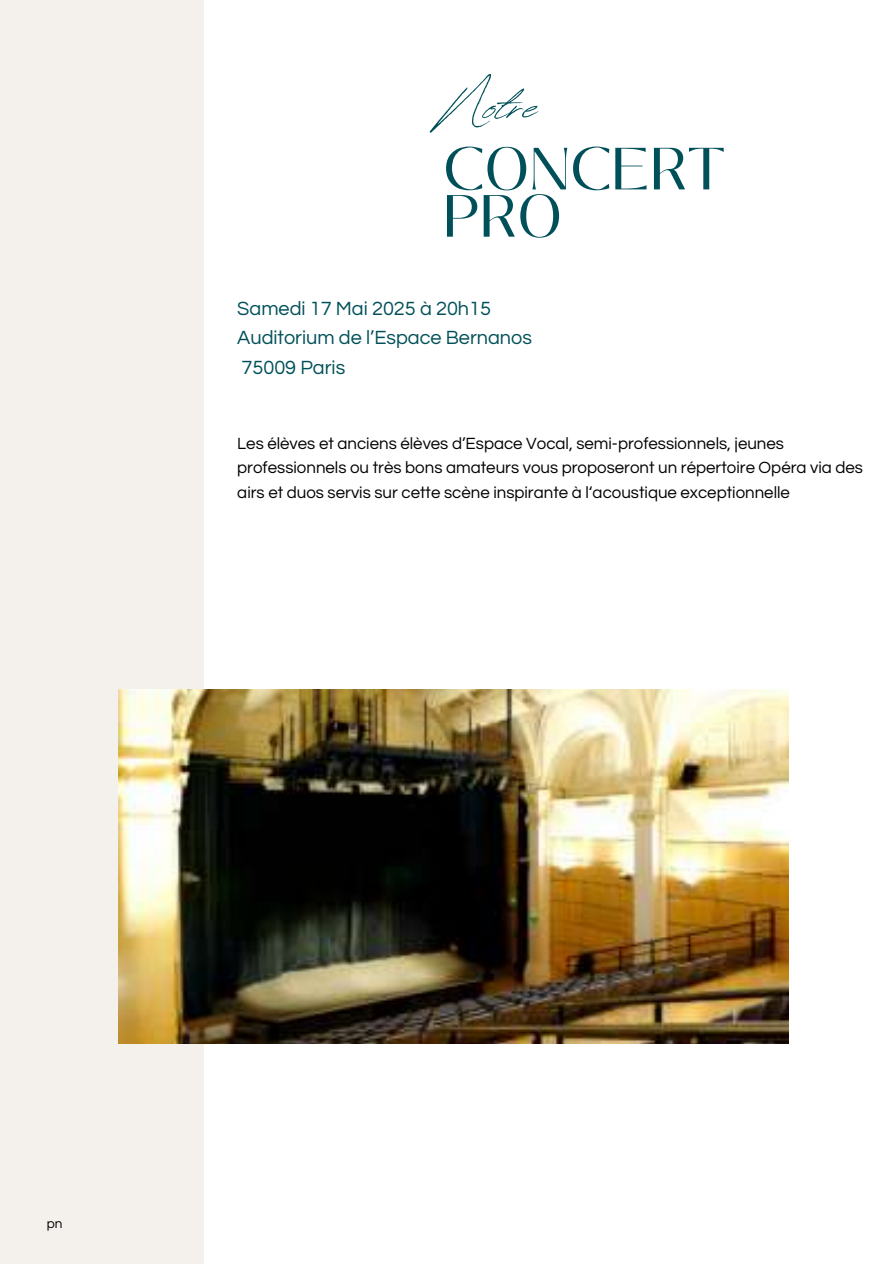
<style>
.page{position:relative;width:894px;height:1264px;background:#fff}
.page>*{position:absolute;margin:0;border:0;box-sizing:border-box;transform-origin:0 0}
.t1{font:68.85px "Revive 80 Signature";color:#005059}
.t2{font:59.25px/47.2px "Black Mango";color:#005059}
.t3{font:19.8px/29.2px "Questrial";color:#005059}
.t4{font:16.8px/24.8px "Questrial";color:#000}
.t5{font:13.5px "Questrial";color:#000}
</style>
<div class="page">
<div style="left:0;top:0;width:204px;height:1263px;background:#f4f0ec"></div>
<img style="left:119px;top:689px;width:669px;height:354px">
<h1 class="t1" style="left:443px;top:53px;width:96px">Notre</h1>
<h2 class="t2" style="left:443px;top:146px;width:283px">CONCERT<br>PRO</h2>
<p class="t3" style="left:237px;top:294px;width:296px">Samedi 17 Mai 2025 à 20h15<br>Auditorium de l’Espace Bernanos<br>75009 Paris</p>
<p class="t4" style="left:237px;top:431px;width:627px">Les élèves et anciens élèves d’Espace Vocal, semi-professionnels, jeunes professionnels ou très bons amateurs vous proposeront un répertoire Opéra via des airs et duos servis sur cette scène inspirante à l‘acoustique exceptionnelle</p>
<p class="t5" style="left:47px;top:1216px;width:17px">pn</p>
</div>
